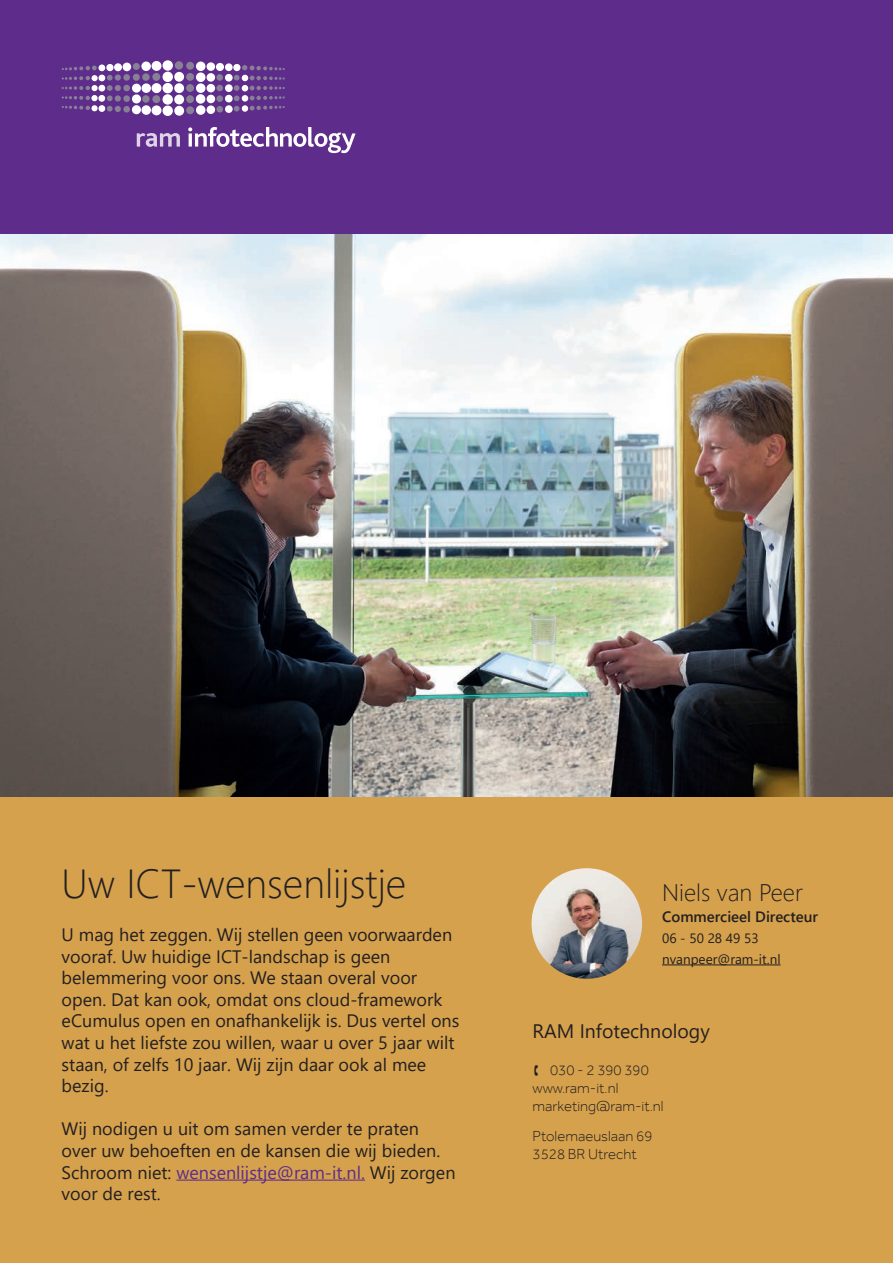
<style>
.page{position:relative;width:893px;height:1263px;background:#fff}
.page>*{position:absolute;margin:0;border:0;box-sizing:border-box;transform-origin:0 0}
.t1{font:300 40.5px "Segoe UI";color:#231f20}
.t2{font:300 24px "Segoe UI";color:#231f20}
.t3{font:19.5px "Segoe UI";color:#231f20}
.t4{font:18px/21.6px "Segoe UI";color:#231f20}
.t5{font:300 15px/18px "Effra";color:#231f20}
.t6{font:600 15px "Segoe UI";color:#231f20}
.t7{font:13.5px/21px "Segoe UI";color:#231f20}
.s1{color:#5e2c8a}
</style>
<div class="page">
<img style="left:0;top:234px;width:893px;height:564px">
<div style="left:0;top:0;width:893px;height:234px;background:#5e2c8a"></div>
<div style="left:0;top:798px;width:893px;height:465px;background:#d5a14d"></div>
<hr style="left:176px;top:1179px;width:189px;height:1px;background:#5e2c8a">
<svg style="left:188px;top:127px;width:168px;height:26px"></svg>
<svg style="left:137px;top:133px;width:43px;height:14px"></svg>
<div style="left:123px;top:106px;width:7px;height:7px;background:#888095;border-radius:50%"></div>
<svg style="left:62px;top:106px;width:28px;height:4px"></svg>
<div style="left:152px;top:95px;width:8px;height:8px;background:#888095;border-radius:50%"></div>
<svg style="left:142px;top:95px;width:8px;height:8px"></svg>
<div style="left:123px;top:95px;width:7px;height:7px;background:#888095;border-radius:50%"></div>
<div style="left:123px;top:85px;width:7px;height:6px;background:#888095;border-radius:50%"></div>
<div style="left:152px;top:73px;width:8px;height:8px;background:#888095;border-radius:50%"></div>
<svg style="left:142px;top:73px;width:8px;height:8px"></svg>
<div style="left:133px;top:74px;width:7px;height:7px;background:#888095;border-radius:50%"></div>
<div style="left:123px;top:74px;width:7px;height:7px;background:#888095;border-radius:50%"></div>
<svg style="left:107px;top:75px;width:14px;height:37px"></svg>
<div style="left:133px;top:63px;width:7px;height:7px;background:#888095;border-radius:50%"></div>
<svg style="left:175px;top:61px;width:8px;height:9px"></svg>
<div style="left:186px;top:62px;width:8px;height:8px;background:#888095;border-radius:50%"></div>
<div style="left:186px;top:73px;width:8px;height:8px;background:#888095;border-radius:50%"></div>
<svg style="left:216px;top:74px;width:7px;height:7px"></svg>
<div style="left:186px;top:84px;width:8px;height:8px;background:#888095;border-radius:50%"></div>
<div style="left:216px;top:85px;width:7px;height:6px;background:#888095;border-radius:50%"></div>
<div style="left:186px;top:95px;width:8px;height:8px;background:#888095;border-radius:50%"></div>
<div style="left:216px;top:95px;width:7px;height:7px;background:#888095;border-radius:50%"></div>
<div style="left:186px;top:106px;width:8px;height:8px;background:#888095;border-radius:50%"></div>
<div style="left:216px;top:106px;width:7px;height:7px;background:#888095;border-radius:50%"></div>
<div style="left:91px;top:95px;width:7px;height:6px;background:#fff;border-radius:50%"></div>
<div style="left:91px;top:105px;width:7px;height:6px;background:#fff;border-radius:50%"></div>
<svg style="left:62px;top:65px;width:36px;height:35px"></svg>
<div style="left:98px;top:75px;width:7px;height:6px;background:#fff;border-radius:50%"></div>
<div style="left:98px;top:64px;width:7px;height:7px;background:#fff;border-radius:50%"></div>
<div style="left:98px;top:85px;width:7px;height:7px;background:#fff;border-radius:50%"></div>
<div style="left:98px;top:95px;width:7px;height:7px;background:#fff;border-radius:50%"></div>
<div style="left:98px;top:105px;width:7px;height:7px;background:#fff;border-radius:50%"></div>
<div style="left:106px;top:64px;width:8px;height:7px;background:#fff;border-radius:50%"></div>
<div style="left:114px;top:63px;width:8px;height:8px;background:#fff;border-radius:50%"></div>
<div style="left:123px;top:63px;width:8px;height:8px;background:#fff;border-radius:50%"></div>
<div style="left:132px;top:84px;width:9px;height:9px;background:#fff;border-radius:50%"></div>
<div style="left:132px;top:94px;width:9px;height:9px;background:#fff;border-radius:50%"></div>
<div style="left:132px;top:105px;width:9px;height:9px;background:#fff;border-radius:50%"></div>
<div style="left:141px;top:105px;width:10px;height:10px;background:#fff;border-radius:50%"></div>
<div style="left:152px;top:105px;width:9px;height:10px;background:#fff;border-radius:50%"></div>
<div style="left:152px;top:83px;width:9px;height:10px;background:#fff;border-radius:50%"></div>
<div style="left:142px;top:83px;width:9px;height:10px;background:#fff;border-radius:50%"></div>
<div style="left:163px;top:83px;width:10px;height:10px;background:#fff;border-radius:50%"></div>
<div style="left:162px;top:94px;width:11px;height:11px;background:#fff;border-radius:50%"></div>
<div style="left:163px;top:106px;width:10px;height:10px;background:#fff;border-radius:50%"></div>
<div style="left:174px;top:106px;width:10px;height:10px;background:#fff;border-radius:50%"></div>
<div style="left:174px;top:95px;width:10px;height:9px;background:#fff;border-radius:50%"></div>
<div style="left:174px;top:83px;width:10px;height:10px;background:#fff;border-radius:50%"></div>
<div style="left:174px;top:72px;width:10px;height:10px;background:#fff;border-radius:50%"></div>
<div style="left:163px;top:72px;width:10px;height:10px;background:#fff;border-radius:50%"></div>
<div style="left:163px;top:60px;width:10px;height:11px;background:#fff;border-radius:50%"></div>
<div style="left:152px;top:61px;width:9px;height:10px;background:#fff;border-radius:50%"></div>
<div style="left:141px;top:62px;width:10px;height:9px;background:#fff;border-radius:50%"></div>
<div style="left:196px;top:105px;width:9px;height:10px;background:#fff;border-radius:50%"></div>
<div style="left:196px;top:94px;width:9px;height:10px;background:#fff;border-radius:50%"></div>
<div style="left:196px;top:83px;width:9px;height:10px;background:#fff;border-radius:50%"></div>
<div style="left:196px;top:72px;width:9px;height:10px;background:#fff;border-radius:50%"></div>
<div style="left:196px;top:62px;width:9px;height:9px;background:#fff;border-radius:50%"></div>
<div style="left:207px;top:62px;width:8px;height:9px;background:#fff;border-radius:50%"></div>
<div style="left:207px;top:73px;width:8px;height:9px;background:#fff;border-radius:50%"></div>
<div style="left:207px;top:84px;width:8px;height:8px;background:#fff;border-radius:50%"></div>
<div style="left:207px;top:95px;width:8px;height:8px;background:#fff;border-radius:50%"></div>
<div style="left:207px;top:105px;width:8px;height:9px;background:#fff;border-radius:50%"></div>
<div style="left:216px;top:63px;width:8px;height:8px;background:#fff;border-radius:50%"></div>
<div style="left:225px;top:63px;width:8px;height:8px;background:#fff;border-radius:50%"></div>
<div style="left:225px;top:74px;width:8px;height:8px;background:#fff;border-radius:50%"></div>
<div style="left:225px;top:84px;width:8px;height:8px;background:#fff;border-radius:50%"></div>
<div style="left:225px;top:95px;width:8px;height:7px;background:#fff;border-radius:50%"></div>
<div style="left:225px;top:105px;width:8px;height:8px;background:#fff;border-radius:50%"></div>
<svg style="left:234px;top:65px;width:51px;height:47px"></svg>
<div style="left:233px;top:64px;width:7px;height:7px;background:#fff;border-radius:50%"></div>
<img style="left:531px;top:868px;width:111px;height:111px;border-radius:55px">
<hr style="left:662px;top:964px;width:119px;height:1px;background:#231f20">
<h1 class="t1" style="left:62px;top:845px;width:346px">Uw ICT-wensenlijstje</h1>
<p class="t4" style="left:62px;top:922px;width:399px">U mag het zeggen. Wij stellen geen voorwaarden vooraf. Uw huidige ICT-landschap is geen belemmering voor ons. We staan overal voor open. Dat kan ook, omdat ons cloud-framework eCumulus open en onafhankelijk is. Dus vertel ons wat u het liefste zou willen, waar u over 5 jaar wilt staan, of zelfs 10 jaar. Wij zijn daar ook al mee bezig.</p>
<p class="t4" style="left:62px;top:1116px;width:395px">Wij nodigen u uit om samen verder te praten over uw behoeften en de kansen die wij bieden.<br>Schroom niet: <span class="s1">wensenlijstje@ram-it.nl.</span> Wij zorgen voor de rest.</p>
<h2 class="t2" style="left:662px;top:869px;width:142px">Niels van Peer</h2>
<p class="t6" style="left:662px;top:902px;width:157px">Commercieel Directeur</p>
<p class="t7" style="left:662px;top:926px;width:120px">06 - 50 28 49 53 nvanpeer@ram-it.nl</p>
<p class="t3" style="left:533px;top:1013px;width:179px">RAM Infotechnology</p>
<p class="t5" style="left:533px;top:1061px;width:133px;text-indent:18px">030 - 2 390 390 www.ram-it.nl marketing@ram-it.nl</p>
<p class="t5" style="left:533px;top:1127px;width:121px">Ptolemaeuslaan 69<br>3528 BR Utrecht</p>
</div>
